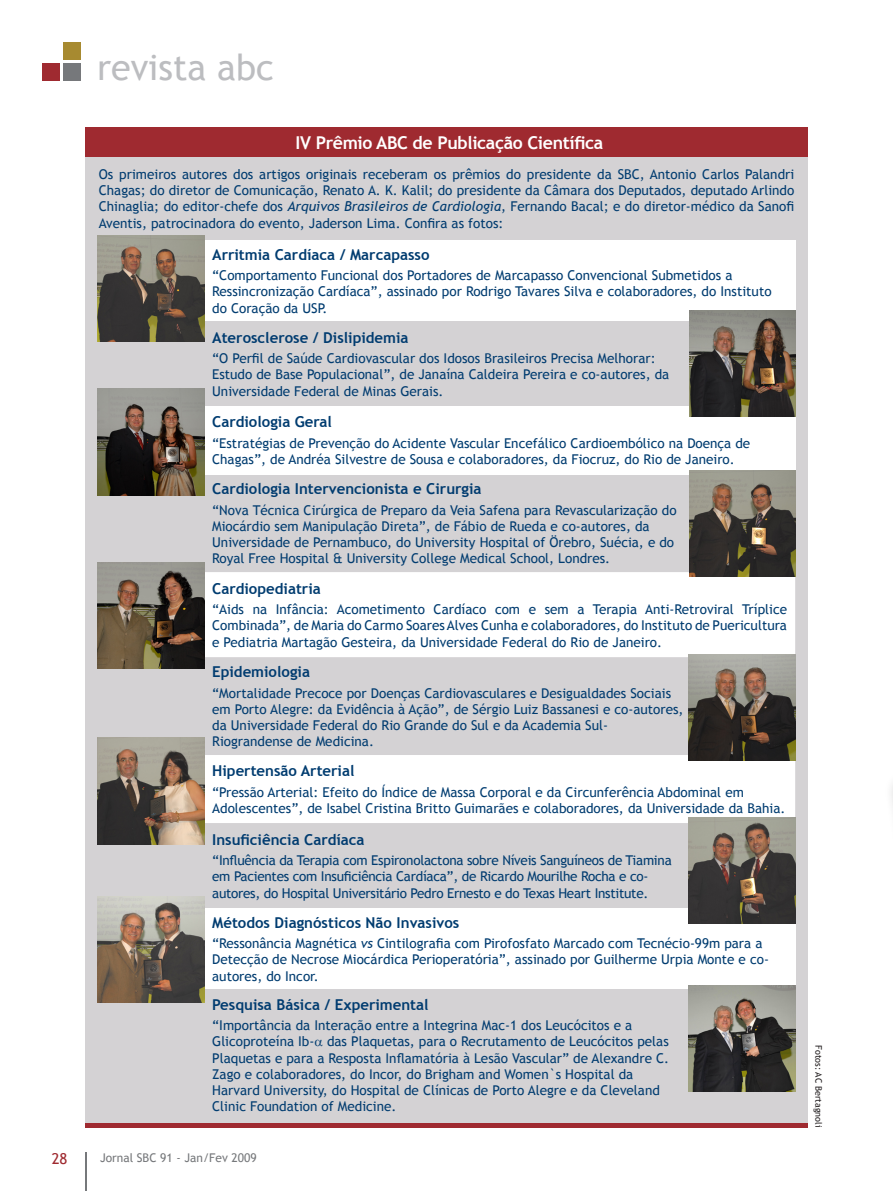
<style>
.page{position:relative;width:893px;height:1191px;background:#fff}
.page>*{position:absolute;margin:0;border:0;box-sizing:border-box;transform-origin:0 0}
.t1{font:36px "Trebuchet MS";color:#bcbdc0}
._03_Tabela_título{font:700 17.7px "Trebuchet MS";letter-spacing:-.02em;color:#fff}
._03_Tabela_texto{font:700 15px "Trebuchet MS";color:#013c70}
.t2{font:15px "Trebuchet MS";color:#9f2a30}
._03_Tabela_texto-2{font:13.5px/16.2px "Trebuchet MS";color:#013c70}
._03_Tabela_texto-3{font:13.5px/16.2px "Trebuchet MS";letter-spacing:-.02em;color:#013c70}
.t3{font:12px "Trebuchet MS";color:#76787b}
._05_Legenda_da_foto{font:9px "Trebuchet MS";color:#231f20}
.s1{font-style:italic}
</style>
<div class="page">
<hr style="left:85px;top:1152px;width:1px;height:39px;background:#76787b">
<div style="left:43px;top:63px;width:17px;height:17px;background:#9f2a30"></div>
<div style="left:63px;top:63px;width:18px;height:17px;background:#76787b"></div>
<div style="left:63px;top:43px;width:18px;height:17px;background:#a78a30"></div>
<div style="left:85px;top:153px;width:122px;height:974px;background:#d4d2d4"></div>
<div style="left:191px;top:157px;width:617px;height:970px;background:#d4d2d4"></div>
<div style="left:204px;top:240px;width:591px;height:81px;background:#fff"></div>
<div style="left:204px;top:406px;width:591px;height:68px;background:#fff"></div>
<svg style="left:204px;top:572px;width:591px;height:251px;fill:#fff"></svg>
<div style="left:204px;top:908px;width:591px;height:81px;background:#fff"></div>
<div style="left:85px;top:128px;width:723px;height:29px;background:#9f2a30"></div>
<hr style="left:85px;top:1123px;width:723px;height:4px;background:#9f2a30">
<img style="left:98px;top:235px;width:106px;height:107px">
<img style="left:689px;top:310px;width:107px;height:106px">
<img style="left:98px;top:389px;width:106px;height:106px">
<img style="left:689px;top:470px;width:107px;height:106px">
<img style="left:98px;top:562px;width:106px;height:107px">
<img style="left:689px;top:654px;width:107px;height:106px">
<img style="left:98px;top:738px;width:106px;height:106px">
<img style="left:689px;top:817px;width:106px;height:107px">
<img style="left:98px;top:896px;width:106px;height:106px">
<img style="left:689px;top:985px;width:106px;height:107px">
<h1 class="t1" style="left:97px;top:46px;width:178px">revista abc</h1>
<p class="_03_Tabela_título" style="left:295px;top:132px;width:309px">IV Prêmio ABC de Publicação Científica</p>
<p class="_03_Tabela_texto-2" style="left:99px;top:166px;width:697px;text-align:justify">Os primeiros autores dos artigos originais receberam os prêmios do presidente da SBC, Antonio Carlos Palandri Chagas; do diretor de Comunicação, Renato A. K. Kalil; do presidente da Câmara dos Deputados, deputado Arlindo Chinaglia; do editor-chefe dos <span class="s1">Arquivos Brasileiros de Cardiologia</span>, Fernando Bacal; e do diretor-médico da Sanofi Aventis, patrocinadora do evento, Jaderson Lima. Confira as fotos:</p>
<p class="_03_Tabela_texto" style="left:212px;top:245px;width:219px">Arritmia Cardíaca / Marcapasso</p>
<p class="_03_Tabela_texto-2" style="left:212px;top:267px;width:561px">“Comportamento Funcional dos Portadores de Marcapasso Convencional Submetidos a<br>Ressincronização Cardíaca”, assinado por Rodrigo Tavares Silva e colaboradores, do Instituto do Coração da USP.</p>
<p class="_03_Tabela_texto" style="left:212px;top:328px;width:198px">Aterosclerose / Dislipidemia</p>
<p class="_03_Tabela_texto-2" style="left:212px;top:350px;width:459px">“O Perfil de Saúde Cardiovascular dos Idosos Brasileiros Precisa Melhorar:<br>Estudo de Base Populacional”, de Janaína Caldeira Pereira e co-autores, da<br>Universidade Federal de Minas Gerais.</p>
<p class="_03_Tabela_texto" style="left:212px;top:413px;width:121px">Cardiologia Geral</p>
<p class="_03_Tabela_texto-2" style="left:212px;top:435px;width:540px">“Estratégias de Prevenção do Acidente Vascular Encefálico Cardioembólico na Doença de<br>Chagas”, de Andréa Silvestre de Sousa e colaboradores, da Fiocruz, do Rio de Janeiro.</p>
<p class="_03_Tabela_texto" style="left:212px;top:479px;width:271px">Cardiologia Intervencionista e Cirurgia</p>
<p class="_03_Tabela_texto-2" style="left:212px;top:502px;width:466px">“Nova Técnica Cirúrgica de Preparo da Veia Safena para Revascularização do Miocárdio sem Manipulação Direta”, de Fábio de Rueda e co-autores, da Universidade de Pernambuco, do University Hospital of Örebro, Suécia, e do Royal Free Hospital &amp; University College Medical School, Londres.</p>
<p class="_03_Tabela_texto" style="left:212px;top:579px;width:110px">Cardiopediatria</p>
<p class="_03_Tabela_texto-2" style="left:212px;top:601px;width:576px;text-align:justify">“Aids na Infância: Acometimento Cardíaco com e sem a Terapia Anti-Retroviral Tríplice Combinada”, de Maria do Carmo Soares Alves Cunha e colaboradores, do Instituto de Puericultura e Pediatria Martagão Gesteira, da Universidade Federal do Rio de Janeiro.</p>
<p class="_03_Tabela_texto" style="left:212px;top:662px;width:99px">Epidemiologia</p>
<p class="_03_Tabela_texto-2" style="left:212px;top:685px;width:473px">“Mortalidade Precoce por Doenças Cardiovasculares e Desigualdades Sociais em Porto Alegre: da Evidência à Ação”, de Sérgio Luiz Bassanesi e co-autores, da Universidade Federal do Rio Grande do Sul e da Academia Sul-Riograndense de Medicina.</p>
<p class="_03_Tabela_texto" style="left:212px;top:761px;width:144px">Hipertensão Arterial</p>
<p class="_03_Tabela_texto-2" style="left:212px;top:784px;width:575px">“Pressão Arterial: Efeito do Índice de Massa Corporal e da Circunferência Abdominal em<br>Adolescentes”, de Isabel Cristina Britto Guimarães e colaboradores, da Universidade da Bahia.</p>
<p class="_03_Tabela_texto" style="left:212px;top:830px;width:154px">Insuficiência Cardíaca</p>
<p class="_03_Tabela_texto-3" style="left:212px;top:852px;width:461px">“Influência da Terapia com Espironolactona sobre Níveis Sanguíneos de Tiamina em Pacientes com Insuficiência Cardíaca”, de Ricardo Mourilhe Rocha e co&shy;autores, do Hospital Universitário Pedro Ernesto e do Texas Heart Institute.</p>
<p class="_03_Tabela_texto" style="left:212px;top:913px;width:249px">Métodos Diagnósticos Não Invasivos</p>
<p class="_03_Tabela_texto-2" style="left:212px;top:935px;width:558px">“Ressonância Magnética <span class="s1">vs</span> Cintilografia com Pirofosfato Marcado com Tecnécio-99m para a<br>Detecção de Necrose Miocárdica Perioperatória”, assinado por Guilherme Urpia Monte e co&shy;autores, do Incor.</p>
<p class="_03_Tabela_texto" style="left:212px;top:995px;width:218px">Pesquisa Básica / Experimental</p>
<p class="_03_Tabela_texto-2" style="left:212px;top:1017px;width:458px">“Importância da Interação entre a Integrina Mac-1 dos Leucócitos e a Glicoproteína Ib- das Plaquetas, para o Recrutamento de Leucócitos pelas Plaquetas e para a Resposta Inflamatória à Lesão Vascular” de Alexandre C.<br>Zago e colaboradores, do Incor, do Brigham and Women`s Hospital da Harvard University, do Hospital de Clínicas de Porto Alegre e da Cleveland Clinic Foundation of Medicine.</p>
<p class="t2" style="left:52px;top:1149px;width:17px">28</p>
<p class="t3" style="left:100px;top:1150px;width:158px">Jornal SBC 91 - Jan/Fev 2009</p>
<p class="_05_Legenda_da_foto" style="left:824px;top:1045px;width:83px;rotate:90deg">Fotos: AC Bertagnoli</p>
</div>
